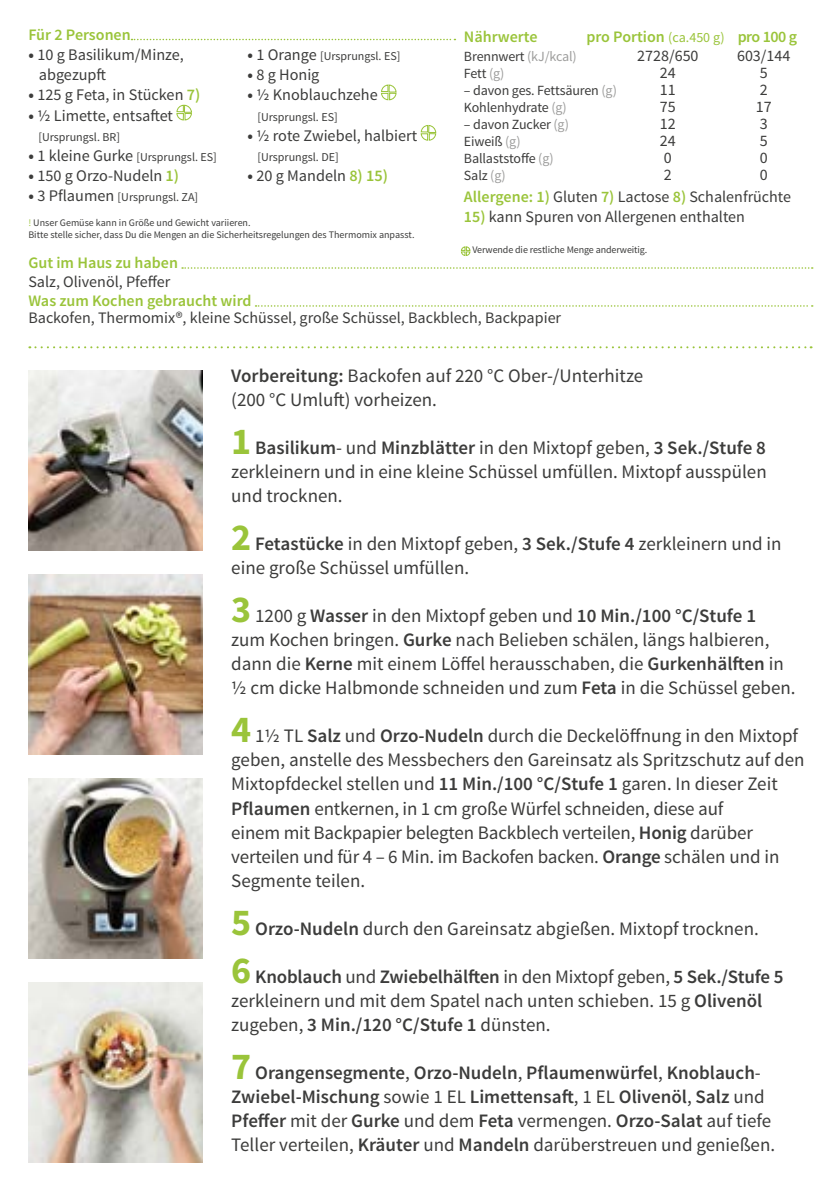
<style>
.page{position:relative;width:840px;height:1191px;background:#fff}
.page>*{position:absolute;margin:0;border:0;box-sizing:border-box;transform-origin:0 0}
.t1{font:19px/24px "Source Sans Pro";color:#3c3c3b}
.t2{font:600 19px/24px "Source Sans Pro";color:#3c3c3b}
.t3{font:16.2px/20.2px "Source Sans Pro";color:#3c3c3b}
.t4{font:16px "Source Sans Pro";color:#3c3c3b}
.t5{font:600 16px "Source Sans Pro";color:#9ac43a}
.t6{font:14px "Source Sans Pro";letter-spacing:-.01em;color:#3c3c3b}
.t7{font:12px "Source Sans Pro";color:#3c3c3b}
.t8{font:10px/12px "Source Sans Pro";color:#3c3c3b}
.s1{font-weight:700}
.s2{font-weight:600;color:#9ac43a}
.s3{font-weight:700;font-size:16.2px}
.s4{font-size:16.2px}
.s5{color:#a6c94f}
.s6{font-weight:400;font-size:14px}
.s7{color:#9d9d9c}
.s8{font-weight:600}
.s9{font-weight:700;font-size:38px;color:#9ac43a}
.s10{font-weight:400}
</style>
<div class="page">
<img style="left:28px;top:982px;width:175px;height:180px">
<img style="left:28px;top:778px;width:175px;height:180px">
<img style="left:28px;top:370px;width:175px;height:180px">
<img style="left:28px;top:574px;width:175px;height:180px">
<svg style="left:29px;top:346px;width:782px;height:2px"></svg>
<svg style="left:182px;top:267px;width:630px;height:2px"></svg>
<svg style="left:255px;top:305px;width:557px;height:2px"></svg>
<svg style="left:176px;top:104px;width:16px;height:17px"></svg>
<svg style="left:381px;top:84px;width:16px;height:17px"></svg>
<svg style="left:420px;top:125px;width:16px;height:16px"></svg>
<svg style="left:131px;top:39px;width:324px;height:1px"></svg>
<svg style="left:460px;top:246px;width:11px;height:10px"></svg>
<p class="t5" style="left:28px;top:24px;width:104px">Für 2 Personen</p>
<p class="t3" style="left:39px;top:45px;width:147px;text-indent:-10px"><span class="s1">•</span> 10 g Basilikum/Minze, abgezupft</p>
<p class="t3" style="left:29px;top:85px;width:173px"><span class="s1">•</span> 125 g Feta, in Stücken <span class="s2">7)</span></p>
<p class="t3" style="left:29px;top:105px;width:146px"><span class="s1">•</span> ½ Limette, entsaftet</p>
<p class="t7" style="left:38px;top:129px;width:83px">[Ursprungsl. BR]</p>
<p class="t7" style="left:29px;top:149px;width:190px"><span class="s3">•</span> <span class="s4">1 kleine Gurke</span> [Ursprungsl. ES]</p>
<p class="t3" style="left:29px;top:166px;width:152px"><span class="s1">•</span> 150 g Orzo-Nudeln <span class="s2">1)</span></p>
<p class="t7" style="left:29px;top:190px;width:171px"><span class="s3">•</span> <span class="s4">3 Pflaumen</span> [Ursprungsl. ZA]</p>
<p class="t7" style="left:247px;top:48px;width:154px"><span class="s3">•</span> <span class="s4">1 Orange</span> [Ursprungsl. ES]</p>
<p class="t3" style="left:247px;top:65px;width:73px"><span class="s1">•</span> 8 g Honig</p>
<p class="t3" style="left:247px;top:85px;width:131px"><span class="s1">•</span> ½ Knoblauchzehe</p>
<p class="t7" style="left:257px;top:109px;width:82px">[Ursprungsl. ES]</p>
<p class="t3" style="left:247px;top:125px;width:171px"><span class="s1">•</span> ½ rote Zwiebel, halbiert</p>
<p class="t7" style="left:257px;top:149px;width:83px">[Ursprungsl. DE]</p>
<p class="t3" style="left:247px;top:166px;width:142px"><span class="s1">•</span> 20 g Mandeln <span class="s2">8) 15)</span></p>
<p class="t8" style="left:28px;top:217px;width:387px"><span class="s5">!</span> Unser Gemüse kann in Größe und Gewicht variieren.<br>Bitte stelle sicher, dass Du die Mengen an die Sicherheitsregelungen des Thermomix anpasst.</p>
<p class="t5" style="left:28px;top:253px;width:151px">Gut im Haus zu haben</p>
<p class="t5" style="left:28px;top:291px;width:224px">Was zum Kochen gebraucht wird</p>
<p class="t4" style="left:28px;top:271px;width:143px">Salz, Olivenöl, Pfeffer</p>
<p class="t5" style="left:463px;top:27px;width:75px">Nährwerte</p>
<p class="t5" style="left:586px;top:27px;width:212px">pro Portion <span class="s6">(ca.450 g)</span> pro 100 g</p>
<p class="t6" style="left:463px;top:47px;width:114px">Brennwert <span class="s7">(kJ/kcal)</span></p>
<p class="t4" style="left:637px;top:46px;width:63px">2728/650</p>
<p class="t4" style="left:736px;top:46px;width:55px">603/144</p>
<p class="t6" style="left:463px;top:64px;width:42px">Fett <span class="s7">(g)</span></p>
<p class="t4" style="left:659px;top:63px;width:17px">24</p>
<p class="t4" style="left:759px;top:63px;width:9px">5</p>
<p class="t6" style="left:463px;top:81px;width:154px">– davon ges. Fettsäuren <span class="s7">(g)</span></p>
<p class="t4" style="left:659px;top:80px;width:17px">11</p>
<p class="t4" style="left:759px;top:80px;width:9px">2</p>
<p class="t6" style="left:463px;top:98px;width:104px">Kohlenhydrate <span class="s7">(g)</span></p>
<p class="t4" style="left:659px;top:97px;width:17px">75</p>
<p class="t4" style="left:755px;top:97px;width:17px">17</p>
<p class="t6" style="left:463px;top:115px;width:106px">– davon Zucker <span class="s7">(g)</span></p>
<p class="t4" style="left:659px;top:114px;width:17px">12</p>
<p class="t4" style="left:759px;top:114px;width:9px">3</p>
<p class="t6" style="left:463px;top:132px;width:58px">Eiweiß <span class="s7">(g)</span></p>
<p class="t4" style="left:659px;top:131px;width:17px">24</p>
<p class="t4" style="left:759px;top:131px;width:9px">5</p>
<p class="t6" style="left:463px;top:149px;width:91px">Ballaststoffe <span class="s7">(g)</span></p>
<p class="t4" style="left:663px;top:148px;width:9px">0</p>
<p class="t4" style="left:759px;top:148px;width:9px">0</p>
<p class="t6" style="left:463px;top:167px;width:43px">Salz <span class="s7">(g)</span></p>
<p class="t4" style="left:663px;top:165px;width:9px">2</p>
<p class="t4" style="left:759px;top:165px;width:9px">0</p>
<p class="t4" style="left:463px;top:186px;width:328px"><span class="s2">Allergene: 1)</span> Gluten <span class="s2">7)</span> Lactose <span class="s2">8)</span> Schalenfrüchte</p>
<p class="t4" style="left:463px;top:206px;width:282px"><span class="s2">15)</span> kann Spuren von Allergenen enthalten</p>
<p class="t8" style="left:472px;top:244px;width:176px">Verwende die restliche Menge anderweitig.</p>
<p class="t4" style="left:28px;top:308px;width:534px">Backofen, Thermomix®, kleine Schüssel, große Schüssel, Backblech, Backpapier</p>
<p class="t1" style="left:231px;top:364px;width:413px"><span class="s8">Vorbereitung:</span> Backofen auf 220 °C Ober-/Unterhitze (200 °C Umluft) vorheizen.</p>
<p class="t1" style="left:231px;top:436px;width:536px;text-align:justify"><span class="s9">1</span> <span class="s8">Basilikum</span>- und <span class="s8">Minzblätter</span> in den Mixtopf geben, <span class="s8">3 Sek./Stufe 8 </span>zerkleinern und in eine kleine Schüssel umfüllen. Mixtopf ausspülen und trocknen.</p>
<p class="t1" style="left:231px;top:532px;width:551px"><span class="s9">2</span> <span class="s8">Fetastücke</span> in den Mixtopf geben, <span class="s8">3 Sek./Stufe 4</span> zerkleinern und in eine große Schüssel umfüllen.</p>
<p class="t1" style="left:231px;top:604px;width:565px"><span class="s9">3</span> 1200 g <span class="s8">Wasser</span> in den Mixtopf geben und <span class="s8">10 Min./100 °C/Stufe 1<br></span>zum Kochen bringen. <span class="s8">Gurke</span> nach Belieben schälen, längs halbieren, dann die <span class="s8">Kerne</span> mit einem Löffel herausschaben, die <span class="s8">Gurkenhälften</span> in ½ cm dicke Halbmonde schneiden und zum <span class="s8">Feta</span> in die Schüssel geben.</p>
<p class="t1" style="left:231px;top:724px;width:574px"><span class="s9">4</span> 1½ TL <span class="s8">Salz</span> und <span class="s8">Orzo-Nudeln</span> durch die Deckelöffnung in den Mixtopf geben, anstelle des Messbechers den Gareinsatz als Spritzschutz auf den Mixtopfdeckel stellen und <span class="s8">11 Min./100 °C/Stufe 1</span> garen. In dieser Zeit <span class="s8">Pflaumen</span> entkernen, in 1 cm große Würfel schneiden, diese auf<br>einem mit Backpapier belegten Backblech verteilen, <span class="s8">Honig</span> darüber verteilen und für 4 – 6 Min. im Backofen backen. <span class="s8">Orange</span> schälen und in Segmente teilen.</p>
<p class="t1" style="left:231px;top:916px;width:528px"><span class="s9">5</span> <span class="s8">Orzo-Nudeln</span> durch den Gareinsatz abgießen. Mixtopf trocknen.</p>
<p class="t1" style="left:231px;top:964px;width:553px"><span class="s9">6</span> <span class="s8">Knoblauch</span> und <span class="s8">Zwiebelhälften</span> in den Mixtopf geben, <span class="s8">5 Sek./Stufe 5 </span>zerkleinern und mit dem Spatel nach unten schieben. 15 g <span class="s8">Olivenöl </span>zugeben, <span class="s8">3 Min./120 °C/Stufe 1</span> dünsten.</p>
<p class="t2" style="left:231px;top:1060px;width:545px"><span class="s9">7</span> Orangensegmente<span class="s10">,</span> Orzo-Nudeln<span class="s10">,</span> Pflaumenwürfel<span class="s10">,</span> Knoblauch<span class="s10">-</span>Zwiebel-Mischung <span class="s10">sowie 1 EL</span> Limettensaft<span class="s10">, 1 EL</span> Olivenöl<span class="s10">,</span> Salz <span class="s10">und </span>Pfeffer <span class="s10">mit der</span> Gurke <span class="s10">und dem</span> Feta <span class="s10">vermengen.</span> Orzo-Salat <span class="s10">auf tiefe Teller verteilen,</span> Kräuter <span class="s10">und</span> Mandeln <span class="s10">darüberstreuen und genießen.</span></p>
</div>
